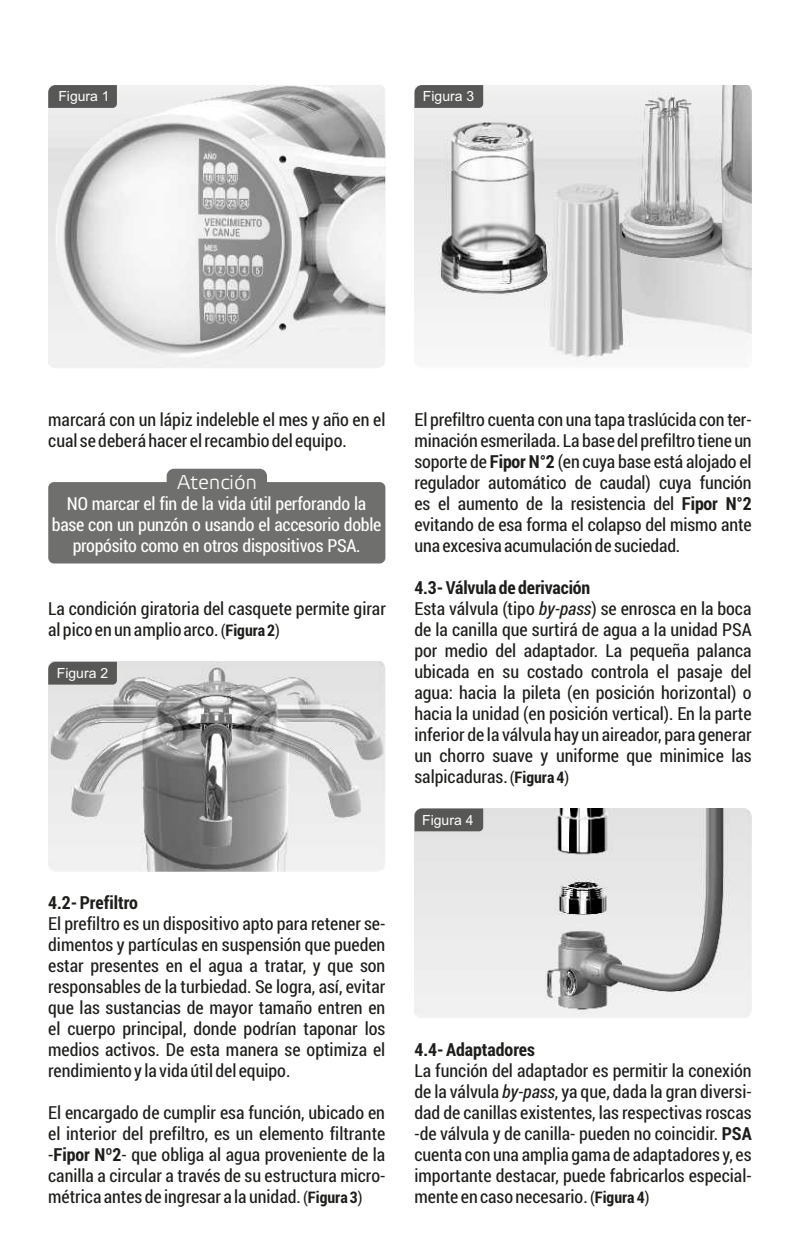
<style>
.page{position:relative;width:800px;height:1259px;background:#fff}
.page>*{position:absolute;margin:0;border:0;box-sizing:border-box;transform-origin:0 0}
.t1{font:20px "Etelka Light Pro";color:#fff}
.t2{font:18px/21px "Roboto Condensed";color:#1d1d1b;text-align:justify}
.t3{font:18px/21px "Roboto Condensed";letter-spacing:-.015em;color:#fff;text-align:center}
.t4{font:700 18px "Roboto Condensed";color:#1d1d1b}
.t5{font:14px "Arial";color:#fff}
.s1{font-size:16px}
.s2{font-weight:700;font-size:16px}
.s3{font-weight:700}
.s4{font-style:italic}
</style>
<div class="page">
<img style="left:414px;top:85px;width:337px;height:277px">
<svg style="left:414px;top:85px;width:69px;height:23px;background:#5a5a59"></svg>
<svg style="left:48px;top:469px;width:337px;height:94px;background:#7d7d7c"></svg>
<img style="left:48px;top:661px;width:338px;height:210px">
<img style="left:48px;top:85px;width:338px;height:283px">
<svg style="left:48px;top:85px;width:69px;height:23px;background:#5a5a59"></svg>
<div style="left:48px;top:662px;width:69px;height:22px;background:#575756"></div>
<img style="left:414px;top:808px;width:337px;height:210px">
<div style="left:414px;top:808px;width:69px;height:23px;background:#575756"></div>
<p class="t5" style="left:58px;top:91px;width:53px">Figura 1</p>
<p class="t5" style="left:423px;top:91px;width:53px">Figura 3</p>
<p class="t2" style="left:48px;top:408px;width:338px">marcará con un lápiz indeleble el mes y año en el cual se deberá hacer el recambio del equipo.</p>
<p class="t1" style="left:177px;top:474px;width:81px">Atención</p>
<p class="t3" style="left:52px;top:492px;width:331px">NO marcar el fin de la vida útil perforando la base con un punzón o usando el accesorio doble propósito como en otros dispositivos PSA.</p>
<p class="t2" style="left:48px;top:597px;width:339px">La condición giratoria del casquete permite girar al pico en un amplio arco. <span class="s1">(</span><span class="s2">Figura 2</span><span class="s1">)</span></p>
<p class="t5" style="left:57px;top:668px;width:53px">Figura 2</p>
<p class="t4" style="left:48px;top:890px;width:91px">4.2- Prefiltro</p>
<p class="t2" style="left:48px;top:912px;width:338px">El prefiltro es un dispositivo apto para retener se&shy;dimentos y partículas en suspensión que pueden estar presentes en el agua a tratar, y que son responsables de la turbiedad. Se logra, así, evitar que las sustancias de mayor tamaño entren en el cuerpo principal, donde podrían taponar los medios activos. De esta manera se optimiza el rendimiento y la vida útil del equipo.</p>
<p class="t2" style="left:48px;top:1101px;width:338px">El encargado de cumplir esa función, ubicado en el interior del prefiltro, es un elemento filtrante -<span class="s3">Fipor Nº2</span>- que obliga al agua proveniente de la canilla a circular a través de su estructura micro&shy;métrica antes de ingresar a la unidad. <span class="s1">(</span><span class="s2">Figura 3</span><span class="s1">)</span></p>
<p class="t2" style="left:414px;top:408px;width:339px">El prefiltro cuenta con una tapa traslúcida con ter&shy;minación esmerilada. La base del prefiltro tiene un soporte de <span class="s3">Fipor N°2</span> (en cuya base está alojado el regulador automático de caudal) cuya función es el aumento de la resistencia del <span class="s3">Fipor N°2 </span>evitando de esa forma el colapso del mismo ante una excesiva acumulación de suciedad.</p>
<p class="t2" style="left:414px;top:576px;width:338px;text-align:left"><span class="s3">4.3- Válvula de derivación<br></span>Esta válvula (tipo <span class="s4">by-pass</span>) se enrosca en la boca de la canilla que surtirá de agua a la unidad PSA por medio del adaptador. La pequeña palanca ubicada en su costado controla el pasaje del agua: hacia la pileta (en posición horizontal) o hacia la unidad (en posición vertical). En la parte inferior de la válvula hay un aireador, para generar un chorro suave y uniforme que minimice las salpicaduras.<span class="s1">(</span><span class="s2">Figura 4</span><span class="s1">)</span></p>
<p class="t5" style="left:422px;top:814px;width:53px">Figura 4</p>
<p class="t4" style="left:414px;top:1037px;width:122px">4.4- Adaptadores</p>
<p class="t2" style="left:414px;top:1059px;width:339px">La función del adaptador es permitir la conexión de la válvula <span class="s4">by-pass</span>, ya que, dada la gran diversi&shy;dad de canillas existentes, las respectivas roscas -de válvula y de canilla- pueden no coincidir. <span class="s3">PSA </span>cuenta con una amplia gama de adaptadores y, es importante destacar, puede fabricarlos especial&shy;mente en caso necesario. <span class="s1">(</span><span class="s2">Figura 4</span><span class="s1">)</span></p>
</div>
